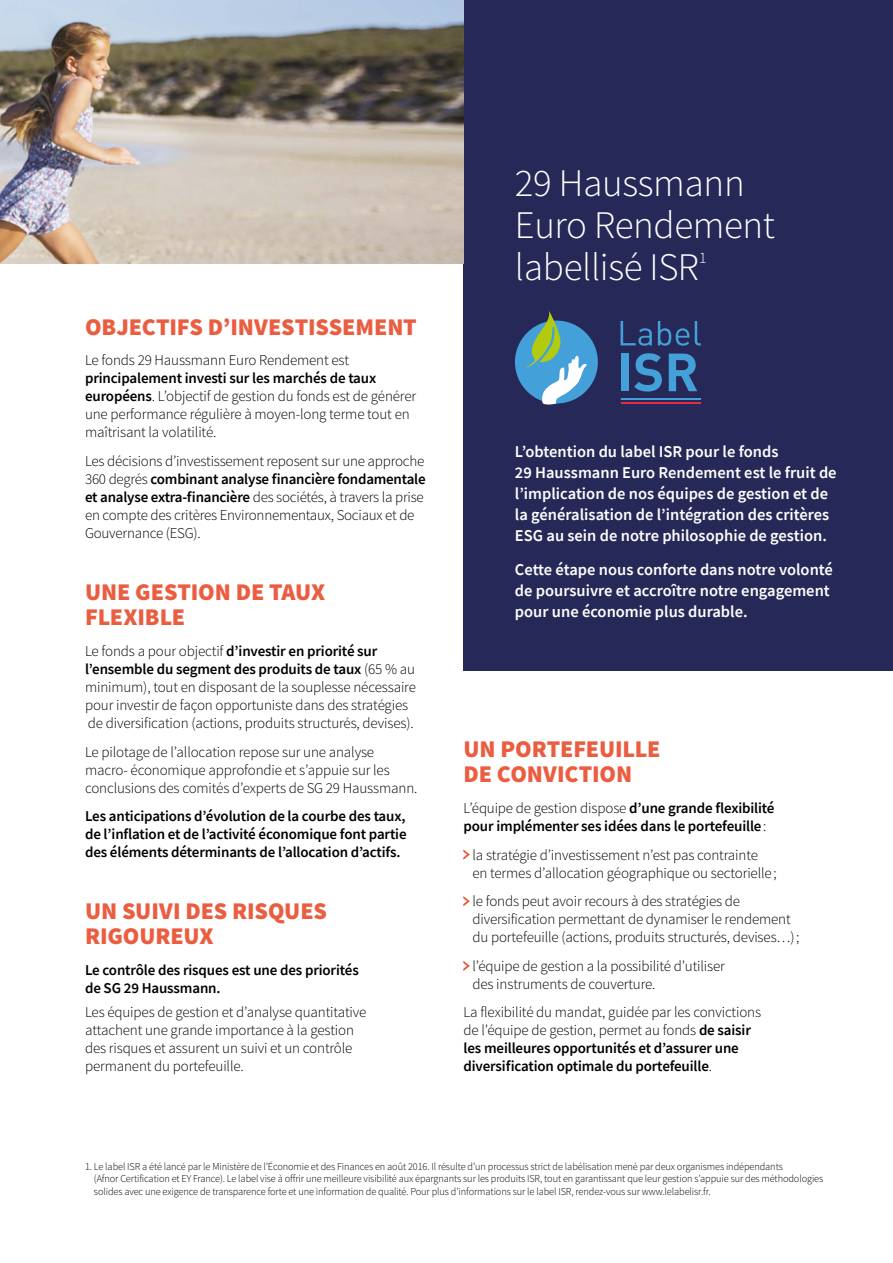
<style>
.page{position:relative;width:893px;height:1263px;background:#fff}
.page>*{position:absolute;margin:0;border:0;box-sizing:border-box;transform-origin:0 0}
.t1{font:300 39px/42px "Source Sans Pro";letter-spacing:-.01em;color:#fff}
.t2{font:900 24px/25.5px "Source Sans Pro";letter-spacing:-.005em;color:#eb5d40}
.t3{font:600 16.5px/21px "Source Sans Pro";color:#fff}
.t4{font:300 15.75px "Source Sans Pro";color:#fff}
.t5{font:300 15px/18px "Source Sans Pro";letter-spacing:-.01em;color:#000}
.t6{font:600 15px/18px "Source Sans Pro";letter-spacing:-.01em;color:#000}
.t7{font:300 10.5px/12.6px "Source Sans Pro";letter-spacing:-.01em;color:#000}
.s1{font-weight:600}
.s2{font-weight:300}
</style>
<div class="page">
<div style="left:463px;top:0;width:430px;height:670px;background:#262957"></div>
<svg style="left:463px;top:849px;width:7px;height:11px"></svg>
<svg style="left:463px;top:896px;width:7px;height:11px"></svg>
<svg style="left:463px;top:961px;width:7px;height:10px"></svg>
<svg style="left:620px;top:321px;width:32px;height:25px"></svg>
<svg style="left:658px;top:321px;width:31px;height:25px"></svg>
<svg style="left:695px;top:321px;width:6px;height:24px"></svg>
<div style="left:621px;top:354px;width:8px;height:37px;background:#44a0d9"></div>
<svg style="left:634px;top:353px;width:28px;height:38px"></svg>
<svg style="left:669px;top:354px;width:28px;height:37px"></svg>
<div style="left:515px;top:321px;width:83px;height:82px;background:#44a0d9;border-radius:50%"></div>
<svg style="left:525px;top:311px;width:62px;height:93px"></svg>
<hr style="left:621px;top:398px;width:80px;height:2px;background:#44a0d9">
<hr style="left:621px;top:402px;width:80px;height:1px;background:#e62947">
<img style="left:0;top:0;width:463px;height:264px">
<h2 class="t2" style="left:85px;top:315px;width:333px">OBJECTIFS D’INVESTISSEMENT</h2>
<p class="t5" style="left:85px;top:351px;width:266px">Le fonds 29 Haussmann Euro Rendement est</p>
<p class="t5" style="left:85px;top:369px;width:333px"><span class="s1">principalement investi sur les marchés de taux européens</span>. L’objectif de gestion du fonds est de générer une performance régulière à moyen-long terme tout en maîtrisant la volatilité.</p>
<p class="t5" style="left:85px;top:452px;width:342px">Les décisions d’investissement reposent sur une approche 360 degrés <span class="s1">combinant analyse financière fondamentale et analyse extra-financière</span> des sociétés, à travers la prise en compte des critères Environnementaux, Sociaux et de Gouvernance (ESG).</p>
<h2 class="t2" style="left:85px;top:580px;width:242px">UNE GESTION DE TAUX<br>FLEXIBLE</h2>
<p class="t5" style="left:85px;top:642px;width:332px">Le fonds a pour objectif <span class="s1">d’investir en priorité sur l’ensemble du segment des produits de taux</span> (65 % au minimum), tout en disposant de la souplesse nécessaire pour investir de façon opportuniste dans des stratégies de diversification (actions, produits structurés, devises).</p>
<p class="t5" style="left:85px;top:743px;width:334px">Le pilotage de l’allocation repose sur une analyse macro- économique approfondie et s’appuie sur les conclusions des comités d’experts de SG 29 Haussmann.</p>
<p class="t6" style="left:85px;top:807px;width:323px;text-align:justify">Les anticipations d’évolution de la courbe des taux, de l’inflation et de l’activité économique font partie des éléments déterminants de l’allocation d’actifs.</p>
<h2 class="t2" style="left:85px;top:899px;width:244px">UN SUIVI DES RISQUES<br>RIGOUREUX</h2>
<p class="t6" style="left:85px;top:961px;width:275px">Le contrôle des risques est une des priorités de SG 29 Haussmann.</p>
<p class="t5" style="left:85px;top:1003px;width:283px">Les équipes de gestion et d’analyse quantitative attachent une grande importance à la gestion des risques et assurent un suivi et un contrôle permanent du portefeuille.</p>
<h1 class="t1" style="left:515px;top:162px;width:262px">29 Haussmann<br>Euro Rendement labellisé ISR</h1>
<p class="t4" style="left:699px;top:248px;width:9px">1</p>
<p class="t3" style="left:515px;top:441px;width:323px">L’obtention du label ISR pour le fonds<br>29 Haussmann Euro Rendement est le fruit de l’implication de nos équipes de gestion et de la généralisation de l’intégration des critères ESG au sein de notre philosophie de gestion.</p>
<p class="t3" style="left:515px;top:559px;width:320px">Cette étape nous conforte dans notre volonté de poursuivre et accroître notre engagement pour une économie plus durable.</p>
<h2 class="t2" style="left:463px;top:737px;width:198px">UN PORTEFEUILLE<br>DE CONVICTION</h2>
<p class="t6" style="left:463px;top:799px;width:313px"><span class="s2">L’équipe de gestion dispose</span> d’une grande flexibilité pour implémenter ses idées dans le portefeuille<span class="s2">:</span></p>
<p class="t5" style="left:472px;top:846px;width:306px">la stratégie d’investissement n’est pas contrainte en termes d’allocation géographique ou sectorielle;</p>
<p class="t5" style="left:472px;top:892px;width:329px">le fonds peut avoir recours à des stratégies de diversification permettant de dynamiser le rendement du portefeuille (actions, produits structurés, devises…);</p>
<p class="t5" style="left:472px;top:957px;width:254px">l’équipe de gestion a la possibilité d’utiliser des instruments de couverture.</p>
<p class="t6" style="left:463px;top:1003px;width:299px"><span class="s2">La flexibilité du mandat, guidée par les convictions de l’équipe de gestion, permet au fonds</span> de saisir les meilleures opportunités et d’assurer une diversification optimale du portefeuille<span class="s2">.</span></p>
<p class="t7" style="left:94px;top:1160px;width:731px;text-indent:-9px">1. Le label ISR a été lancé par le Ministère de l’Économie et des Finances en août 2016. Il résulte d’un processus strict de labélisation mené par deux organismes indépendants<br>(Afnor Certification et EY France). Le label vise à offrir une meilleure visibilité aux épargnants sur les produits ISR, tout en garantissant que leur gestion s’appuie sur des méthodologies solides avec une exigence de transparence forte et une information de qualité. Pour plus d’informations sur le label ISR, rendez-vous sur www.lelabelisr.fr.</p>
</div>
